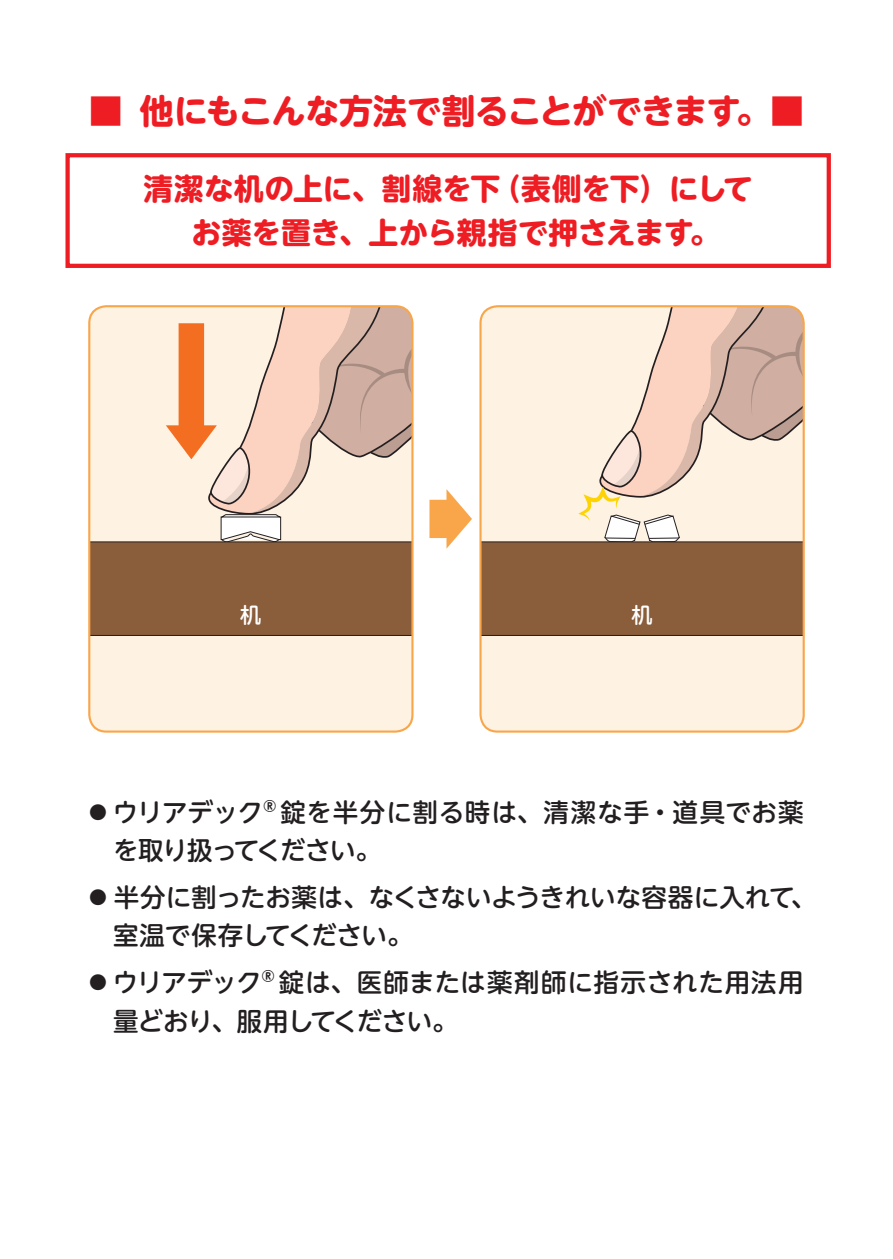
<style>
.page{position:relative;width:893px;height:1259px;background:#fff}
.page>*{position:absolute;margin:0;border:0;box-sizing:border-box;transform-origin:0 0}
.t1{font:700 33.9px "UD Shin M Go Pro";letter-spacing:-.015em;color:#ee1d23}
.t2{font:700 29.7px/44.7px "UD Shin M Go Pro";letter-spacing:-.005em;color:#ee1d23;text-align:center}
.t3{font:500 25.5px/38.4px "UD Shin M Go Pro";letter-spacing:-.005em;color:#231f20}
.t4{font:500 21.3px "UD Shin M Go Pro";color:#fff}
.s1{font-size:18px}
</style>
<div class="page">
<div style="left:65px;top:153px;width:766px;height:115px;border:4px solid #ee1d23"></div>
<div style="left:89px;top:306px;width:323px;height:425px;background:#fef2e3;border-radius:17px"></div>
<svg style="left:91px;top:308px;width:320px;height:328px"></svg>
<div style="left:88px;top:305px;width:326px;height:427px;border:2px solid #f9a64a;border-radius:17px"></div>
<div style="left:480px;top:306px;width:324px;height:425px;background:#fef2e3;border-radius:17px"></div>
<svg style="left:482px;top:308px;width:320px;height:328px"></svg>
<div style="left:479px;top:305px;width:326px;height:427px;border:2px solid #f9a64a;border-radius:17px"></div>
<svg style="left:429px;top:489px;width:43px;height:60px"></svg>
<h1 class="t1" style="left:89px;top:83px;width:717px">■ 他にもこんな方法で割ることができます。■</h1>
<p class="t2" style="left:143px;top:164px;width:611px">清潔な机の上に、割線を下（表側を下）にしてお薬を置き、上から親指で押さえます。</p>
<p class="t4" style="left:240px;top:597px;width:23px">机</p>
<p class="t4" style="left:631px;top:597px;width:23px">机</p>
<p class="t3" style="left:113px;top:792px;width:692px;text-indent:-24px"><span class="s1">●</span> ウリアデック®錠を半分に割る時は、清潔な手・道具でお薬を取り扱ってください。</p>
<p class="t3" style="left:113px;top:877px;width:705px;text-indent:-24px"><span class="s1">●</span> 半分に割ったお薬は、なくさないようきれいな容器に入れて、室温で保存してください。</p>
<p class="t3" style="left:113px;top:962px;width:692px;text-indent:-24px"><span class="s1">●</span> ウリアデック®錠は、医師または薬剤師に指示された用法用量どおり、服用してください。</p>
</div>
